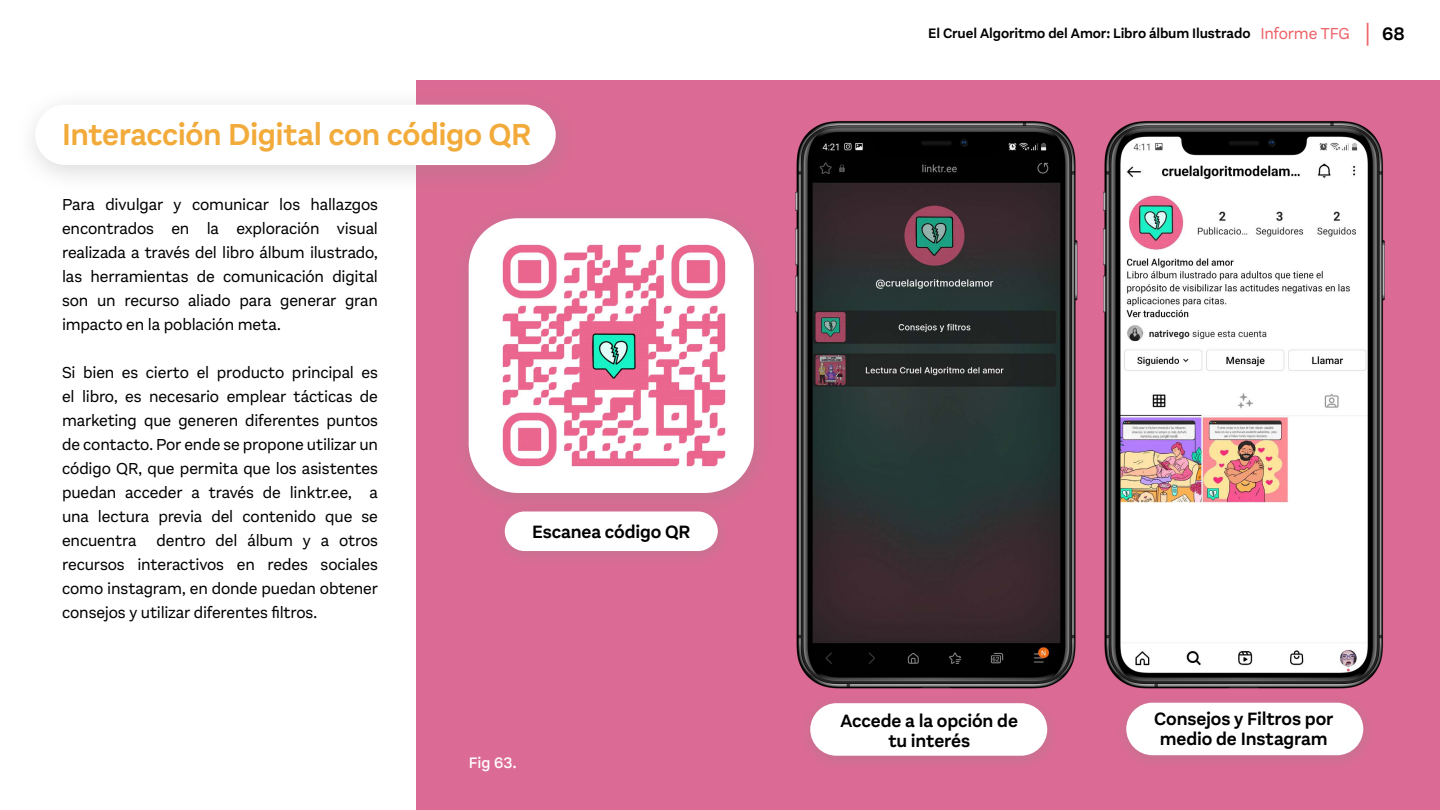
<style>
.page{position:relative;width:1440px;height:810px;background:#fff}
.page>*{position:absolute;margin:0;border:0;box-sizing:border-box;transform-origin:0 0}
.Sub4{font:600 31.5px "Aestetico";letter-spacing:-.01em;color:#f2ab3b}
.Sub4-2{font:600 18.52px/20.2px "Aestetico";letter-spacing:-.01em;color:#000;text-align:center}
.t1{font:16.5px/24px "Aestetico";letter-spacing:-.01em;color:#000;text-align:justify}
.t2{font:500 15.75px "Aestetico";color:#fff}
.t3{font:600 14.25px "Aestetico";letter-spacing:-.005em;color:#000}
.s1{font-weight:400;font-size:16.5px;color:#ed6369}
.s2{font-weight:300;font-size:26.25px;color:#ed6369}
.s3{font-size:18.75px}
</style>
<div class="page">
<div style="left:416px;top:80px;width:1024px;height:730px;background:#db6b94"></div>
<div style="left:451px;top:203px;width:324px;height:314px;background:#878787;opacity:.31"></div>
<div style="left:469px;top:218px;width:285px;height:275px;background:#fff;border-radius:49px"></div>
<img style="left:502px;top:244px;width:224px;height:223px">
<img style="left:739px;top:121px;width:308px;height:568px">
<img style="left:1047px;top:121px;width:338px;height:568px">
<div style="left:493px;top:502px;width:238px;height:65px;background:#d56c93"></div>
<div style="left:505px;top:512px;width:213px;height:39px;background:#fff;border-radius:20px"></div>
<div style="left:14px;top:87px;width:566px;height:107px;background:#878787;opacity:.31"></div>
<div style="left:35px;top:105px;width:521px;height:60px;background:#fff;border-radius:30px"></div>
<div style="left:810px;top:703px;width:237px;height:53px;background:#fff;border-radius:26px"></div>
<div style="left:1115px;top:693px;width:262px;height:78px;background:#878787;opacity:.31"></div>
<div style="left:1126px;top:703px;width:237px;height:52px;background:#fff;border-radius:26px"></div>
<p class="Sub4" style="left:62px;top:116px;width:471px">Interacción Digital con código QR</p>
<p class="t1" style="left:62px;top:192px;width:317px">Para divulgar y comunicar los hallazgos encontrados en la exploración visual realizada a través del libro álbum ilustrado, las herramientas de comunicación digital son un recurso aliado para generar gran impacto en la población meta.</p>
<p class="t1" style="left:62px;top:360px;width:317px">Si bien es cierto el producto principal es el libro, es necesario emplear tácticas de marketing que generen diferentes puntos de contacto. Por ende se propone utilizar un código QR, que permita que los asistentes puedan acceder a través de linktr.ee, a una lectura previa del contenido que se encuentra dentro del álbum y a otros recursos interactivos en redes sociales como instagram, en donde puedan obtener consejos y utilizar diferentes filtros.</p>
<p class="Sub4-2" style="left:532px;top:522px;width:160px">Escanea código QR</p>
<p class="t2" style="left:469px;top:753px;width:49px">Fig 63.</p>
<p class="t3" style="left:928px;top:25px;width:478px">El Cruel Algoritmo del Amor: Libro álbum Ilustrado <span class="s1">Informe TFG</span> <span class="s2">|</span> <span class="s3">68</span></p>
<p class="Sub4-2" style="left:841px;top:711px;width:179px">Accede a la opción de tu interés</p>
<p class="Sub4-2" style="left:1154px;top:709px;width:181px">Consejos y Filtros por medio de Instagram</p>
</div>
